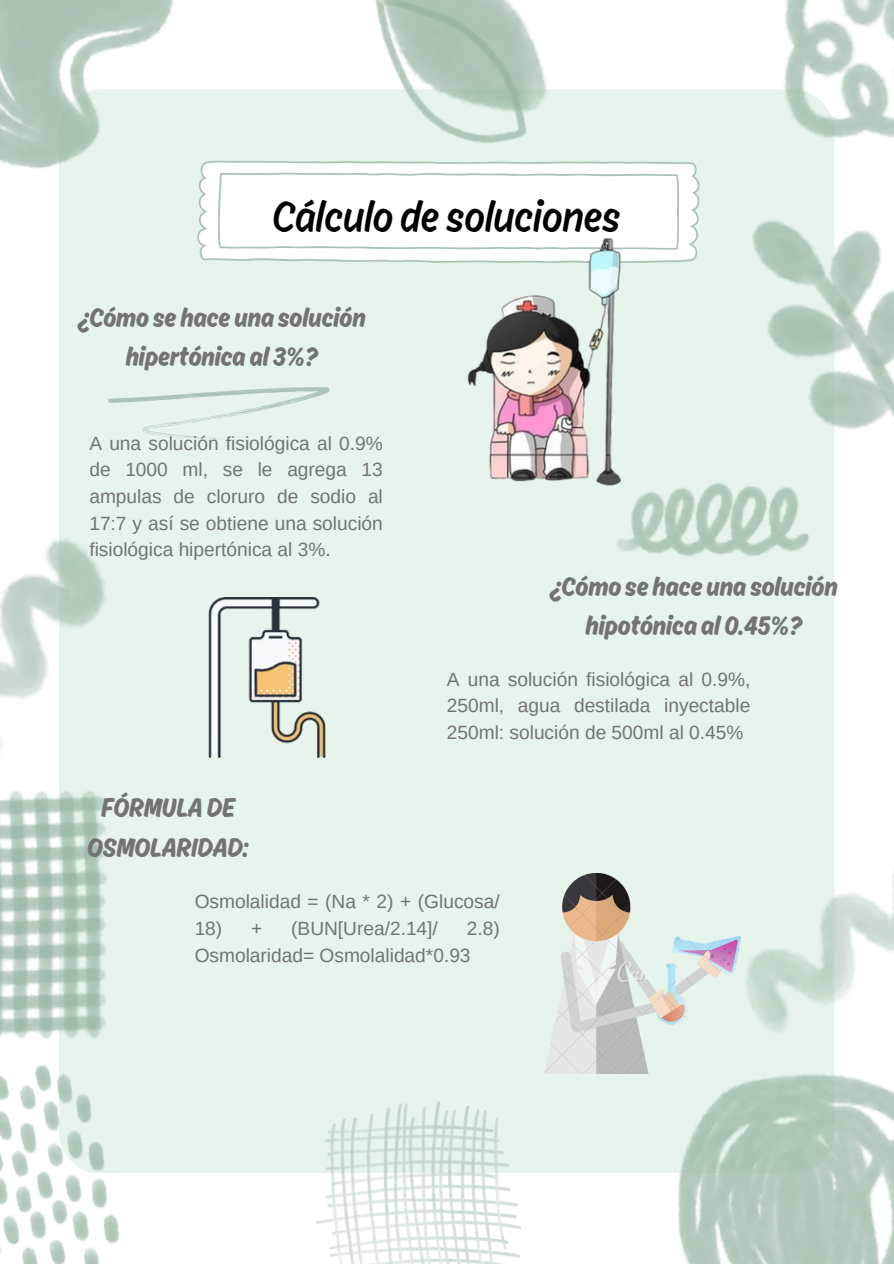
<style>
.page{position:relative;width:894px;height:1264px;background:#fff}
.page>*{position:absolute;margin:0;border:0;box-sizing:border-box;transform-origin:0 0}
.t1{font:100 46.2px "Ahkio";color:#000001}
.t2{font:28.05px/39.2px "Ahkio";color:#737373;text-align:center}
.t3{font:19.05px/26.7px "Arimo";color:#737373;text-align:justify}
</style>
<div class="page">
<div style="left:59px;top:89px;width:775px;height:1084px;background:#e6f4eb"></div>
<svg style="left:195px;top:160px;width:504px;height:103px"></svg>
<svg style="left:217px;top:172px;width:462px;height:78px"></svg>
<img style="left:0;top:1063px;width:121px;height:200px">
<img style="left:719px;top:795px;width:174px;height:252px">
<img style="left:0;top:828px;width:107px;height:212px">
<img style="left:719px;top:170px;width:174px;height:349px">
<img style="left:614px;top:482px;width:196px;height:75px">
<img style="left:0;top:0;width:176px;height:170px">
<img style="left:331px;top:0;width:250px;height:169px">
<img style="left:676px;top:1072px;width:217px;height:191px">
<img style="left:782px;top:0;width:111px;height:139px">
<img style="left:315px;top:1101px;width:208px;height:162px">
<img style="left:0;top:519px;width:140px;height:309px">
<svg style="left:106px;top:387px;width:223px;height:53px;background:#dfeee4"></svg>
<img style="left:395px;top:221px;width:298px;height:299px">
<img style="left:187px;top:597px;width:160px;height:160px">
<img style="left:544px;top:873px;width:196px;height:200px">
<p class="t1" style="left:273px;top:188px;width:349px">Cálculo desoluciones</p>
<p class="t2" style="left:78px;top:297px;width:289px">¿Cómo se hace una solución hipertónica al 3%?</p>
<h3 class="t3" style="left:89px;top:430px;width:295px">A una solución fisiológica al 0.9% de 1000 ml, se le agrega 13 ampulas de cloruro de sodio al 17:7 y así se obtiene una solución fisiológica hipertónica al 3%.</h3>
<p class="t2" style="left:550px;top:566px;width:289px">¿Cómo se hace una solución hipotónica al 0.45%?</p>
<h2 class="t3" style="left:446px;top:665px;width:305px">A una solución fisiológica al 0.9%, 250ml, agua destilada inyectable 250ml: solución de 500ml al 0.45%</h2>
<p class="t2" style="left:87px;top:787px;width:163px">FÓRMULA DE<br>OSMOLARIDAD:</p>
<p class="t3" style="left:195px;top:888px;width:306px">Osmolalidad = (Na * 2) + (Glucosa/</p>
<p class="t3" style="left:195px;top:915px;width:69px">18) +</p>
<p class="t3" style="left:291px;top:915px;width:148px">(BUN[Urea/2.14]/</p>
<p class="t3" style="left:195px;top:915px;width:306px;text-indent:272px">2.8)<br>Osmolaridad= Osmolalidad*0.93</p>
</div>
